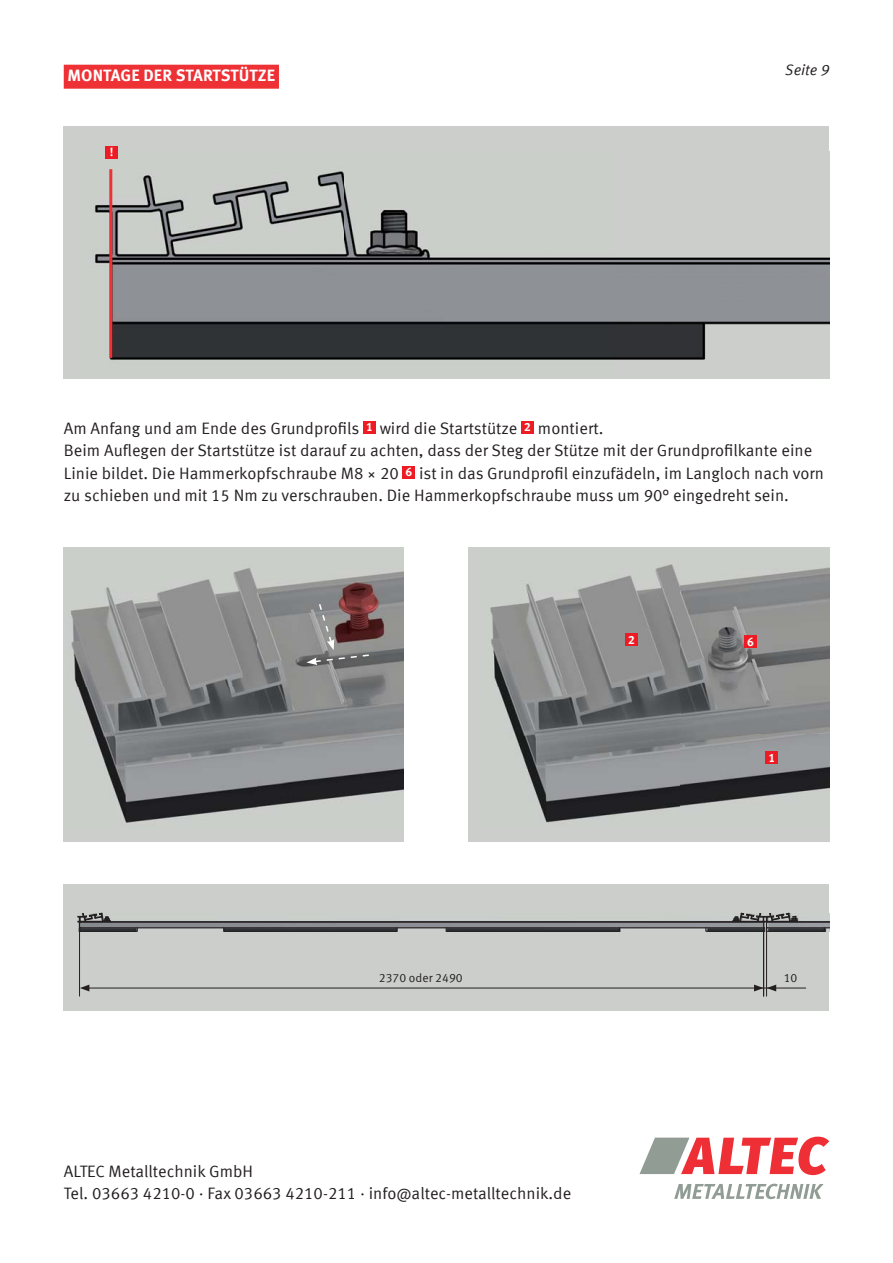
<style>
.page{position:relative;width:893px;height:1263px;background:#fff}
.page>*{position:absolute;margin:0;border:0;box-sizing:border-box;transform-origin:0 0}
.t1{font:16.5px/22.5px "Meta Offc Norm";color:#231f20}
.t2{font:700 16.5px "Meta Offc";letter-spacing:.005em;color:#fff}
.t3{font:15px "Meta Offc Norm Ita";color:#231f20}
.t4{font:12px "Meta Offc Norm";color:#231f20}
.t5{font:700 12px "Meta Offc";color:#fff}
</style>
<div class="page">
<svg style="left:639px;top:1137px;width:190px;height:38px"></svg>
<svg style="left:674px;top:1184px;width:150px;height:15px"></svg>
<div style="left:64px;top:126px;width:765px;height:253px;background:#cbcecb"></div>
<img style="left:95px;top:169px;width:734px;height:191px">
<div style="left:363px;top:421px;width:13px;height:13px;background:#ed1c24"></div>
<div style="left:521px;top:421px;width:13px;height:13px;background:#ed1c24"></div>
<div style="left:402px;top:466px;width:13px;height:13px;background:#ed1c24"></div>
<div style="left:64px;top:65px;width:215px;height:24px;background:#ee3135"></div>
<div style="left:64px;top:547px;width:340px;height:295px;background:#cbcecb"></div>
<img style="left:70px;top:568px;width:334px;height:255px">
<div style="left:468px;top:547px;width:361px;height:295px;background:#cbcecb"></div>
<img style="left:490px;top:564px;width:339px;height:259px">
<hr style="left:109px;top:169px;width:3px;height:189px;background:#ee3135">
<div style="left:105px;top:146px;width:13px;height:13px;background:#ed1c24"></div>
<div style="left:765px;top:751px;width:13px;height:13px;background:#ed1c24"></div>
<div style="left:625px;top:634px;width:13px;height:12px;background:#ed1c24"></div>
<div style="left:744px;top:635px;width:13px;height:13px;background:#ed1c24"></div>
<svg style="left:307px;top:602px;width:63px;height:63px;background:#7f6f6f"></svg>
<div style="left:64px;top:884px;width:765px;height:126px;background:#cbcecb"></div>
<img style="left:78px;top:923px;width:751px;height:8px">
<div style="left:705px;top:927px;width:59px;height:5px;border:1px solid #231f20"></div>
<div style="left:79px;top:927px;width:59px;height:5px;border:1px solid #231f20"></div>
<div style="left:766px;top:927px;width:59px;height:5px;border:1px solid #231f20"></div>
<div style="left:223px;top:927px;width:175px;height:5px;border:1px solid #231f20"></div>
<div style="left:446px;top:927px;width:174px;height:5px;border:1px solid #231f20"></div>
<hr style="left:766px;top:921px;width:63px;height:1px;background:#231f20">
<hr style="left:766px;top:927px;width:63px;height:1px;background:#231f20">
<hr style="left:766px;top:922px;width:63px;height:1px;background:#231f20">
<svg style="left:77px;top:912px;width:722px;height:16px"></svg>
<hr style="left:79px;top:928px;width:1px;height:68px;background:#231f20">
<hr style="left:763px;top:928px;width:1px;height:68px;background:#231f20">
<hr style="left:766px;top:928px;width:1px;height:68px;background:#231f20">
<hr style="left:87px;top:988px;width:669px;height:1px;background:#231f20">
<svg style="left:80px;top:985px;width:9px;height:6px"></svg>
<hr style="left:774px;top:988px;width:32px;height:1px;background:#231f20">
<svg style="left:754px;top:985px;width:22px;height:6px"></svg>
<p class="t2" style="left:68px;top:62px;width:209px">MONTAGE DER STARTSTÜTZE</p>
<p class="t5" style="left:110px;top:143px;width:5px">!</p>
<p class="t3" style="left:785px;top:58px;width:45px">Seite 9</p>
<p class="t1" style="left:64px;top:416px;width:762px">Am Anfang und am Ende des Grundprofils <sup>1</sup> wird die Startstütze <sup>2</sup> montiert.<br>Beim Auflegen der Startstütze ist darauf zu achten, dass der Steg der Stütze mit der Grundprofilkante eine Linie bildet. Die Hammerkopfschraube M8 × 20 <sup>6</sup> ist in das Grundprofil einzufädeln, im Langloch nach vorn zu schieben und mit 15 Nm zu verschrauben. Die Hammerkopfschraube muss um 90° eingedreht sein.</p>
<p class="t5" style="left:628px;top:630px;width:8px">2</p>
<p class="t5" style="left:747px;top:632px;width:8px">6</p>
<p class="t5" style="left:768px;top:748px;width:8px">1</p>
<p class="t4" style="left:379px;top:968px;width:85px">2370 oder 2490</p>
<p class="t4" style="left:784px;top:968px;width:15px">10</p>
<p class="t1" style="left:64px;top:1159px;width:509px">ALTEC Metalltechnik GmbH<br>Tel. 03663 4210-0 · Fax 03663 4210-211 · info@altec-metalltechnik.de</p>
</div>
